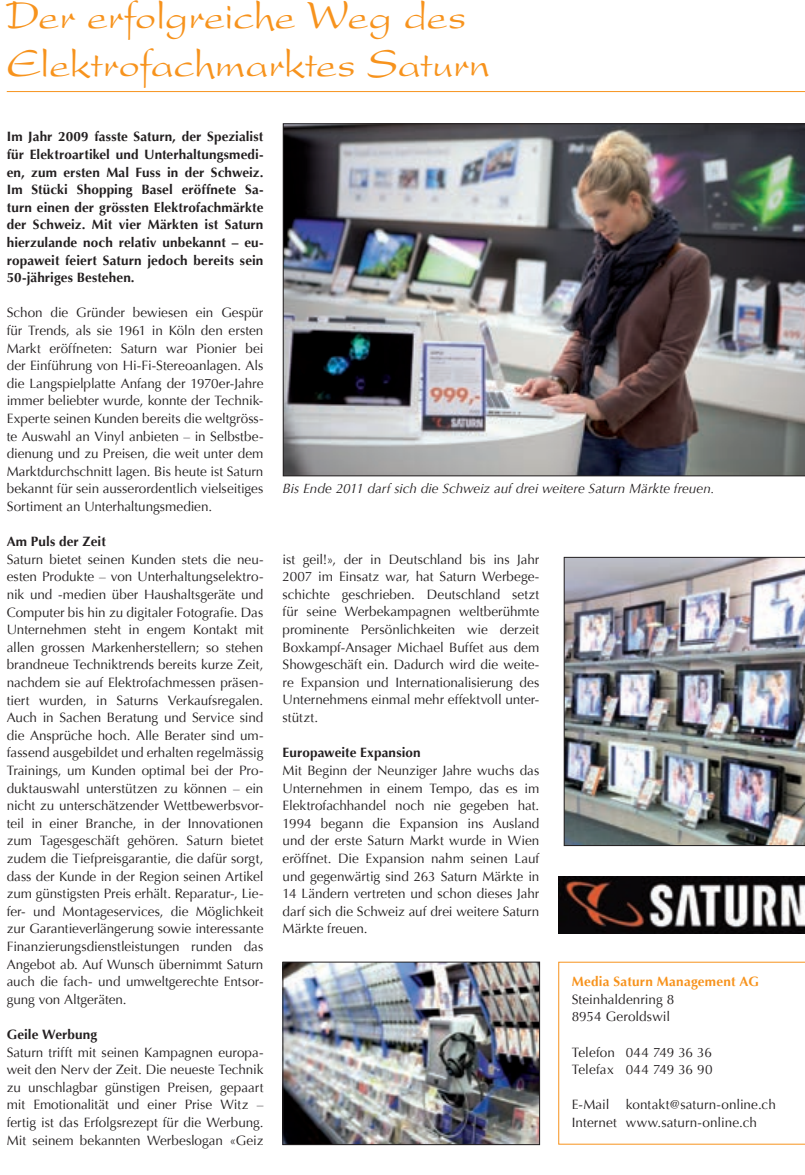
<style>
.page{position:relative;width:805px;height:1175px;background:#fff}
.page>*{position:absolute;margin:0;border:0;box-sizing:border-box;transform-origin:0 0}
.t1{font:42px/48px "Present";letter-spacing:-.01em;color:#f7931d}
.t2{font:13.5px/17.5px "Optima";color:#231f20;text-align:justify}
.t3{font:700 13.5px/17.5px "Optima";letter-spacing:.005em;color:#231f20;text-align:justify}
.t4{font:italic 13.5px "Optima";color:#231f20}
.t5{font:700 13.5px "Optima";letter-spacing:.02em;color:#f7931d}
</style>
<div class="page">
<hr style="left:7px;top:91px;width:797px;height:1px;background:#f7931d">
<svg style="left:558px;top:961px;width:246px;height:183px"></svg>
<img style="left:558px;top:876px;width:246px;height:57px">
<img style="left:283px;top:123px;width:521px;height:353px">
<img style="left:284px;top:963px;width:253px;height:179px">
<div style="left:282px;top:961px;width:257px;height:183px;border:1px solid #231f20"></div>
<img style="left:564px;top:557px;width:240px;height:288px">
<h1 class="t1" style="left:7px;top:-8px;width:484px">Der erfolgreiche Weg des<br>Elektrofachmarktes Saturn</h1>
<p class="t3" style="left:7px;top:128px;width:258px">Im Jahr 2009 fasste Saturn, der Spezialist für Elektroartikel und Unterhaltungsmedi&shy;en, zum ersten Mal Fuss in der Schweiz.<br>Im Stücki Shopping Basel eröffnete Sa&shy;turn einen der grössten Elektrofachmärkte der Schweiz. Mit vier Märkten ist Saturn hierzulande noch relativ unbekannt – eu&shy;ropaweit feiert Saturn jedoch bereits sein 50-jähriges Bestehen.</p>
<p class="t2" style="left:7px;top:304px;width:258px">Schon die Gründer bewiesen ein Gespür für Trends, als sie 1961 in Köln den ersten Markt eröffneten: Saturn war Pionier bei der Einführung von Hi-Fi-Stereoanlagen. Als die Langspielplatte Anfang der 1970er-Jahre immer beliebter wurde, konnte der Technik-Experte seinen Kunden bereits die weltgröss&shy;te Auswahl an Vinyl anbieten – in Selbstbe&shy;dienung und zu Preisen, die weit unter dem Marktdurchschnitt lagen. Bis heute ist Saturn bekannt für sein ausserordentlich vielseitiges Sortiment an Unterhaltungsmedien.</p>
<p class="t3" style="left:7px;top:533px;width:100px">Am Puls der Zeit</p>
<p class="t2" style="left:7px;top:550px;width:258px">Saturn bietet seinen Kunden stets die neu&shy;esten Produkte – von Unterhaltungselektro&shy;nik und -medien über Haushaltsgeräte und Computer bis hin zu digitaler Fotografie. Das Unternehmen steht in engem Kontakt mit allen grossen Markenherstellern; so stehen brandneue Techniktrends bereits kurze Zeit, nachdem sie auf Elektrofachmessen präsen&shy;tiert wurden, in Saturns Verkaufsregalen.<br>Auch in Sachen Beratung und Service sind die Ansprüche hoch. Alle Berater sind um&shy;fassend ausgebildet und erhalten regelmässig Trainings, um Kunden optimal bei der Pro&shy;duktauswahl unterstützen zu können – ein nicht zu unterschätzender Wettbewerbsvor&shy;teil in einer Branche, in der Innovationen zum Tagesgeschäft gehören. Saturn bietet zudem die Tiefpreisgarantie, die dafür sorgt, dass der Kunde in der Region seinen Artikel zum günstigsten Preis erhält. Reparatur-, Lie&shy;fer- und Montageservices, die Möglichkeit zur Garantieverlängerung sowie interessante Finanzierungsdienstleistungen runden das Angebot ab. Auf Wunsch übernimmt Saturn auch die fach- und umweltgerechte Entsor&shy;gung von Altgeräten.</p>
<p class="t3" style="left:7px;top:1025px;width:92px">Geile Werbung</p>
<p class="t2" style="left:7px;top:1043px;width:258px">Saturn trifft mit seinen Kampagnen europa&shy;weit den Nerv der Zeit. Die neueste Technik zu unschlagbar günstigen Preisen, gepaart mit Emotionalität und einer Prise Witz – fertig ist das Erfolgsrezept für die Werbung.<br>Mit seinem bekannten Werbeslogan «Geiz</p>
<p class="t4" style="left:282px;top:481px;width:433px">Bis Ende 2011 darf sich die Schweiz auf drei weitere Saturn Märkte freuen.</p>
<p class="t2" style="left:282px;top:550px;width:258px">ist geil!», der in Deutschland bis ins Jahr 2007 im Einsatz war, hat Saturn Werbege&shy;schichte geschrieben. Deutschland setzt für seine Werbekampagnen weltberühmte prominente Persönlichkeiten wie derzeit Boxkampf-Ansager Michael Buffet aus dem Showgeschäft ein. Dadurch wird die weite&shy;re Expansion und Internationalisierung des Unternehmens einmal mehr effektvoll unter&shy;stützt.</p>
<p class="t3" style="left:282px;top:744px;width:139px">Europaweite Expansion</p>
<p class="t2" style="left:282px;top:761px;width:258px">Mit Beginn der Neunziger Jahre wuchs das Unternehmen in einem Tempo, das es im Elektrofachhandel noch nie gegeben hat.<br>1994 begann die Expansion ins Ausland und der erste Saturn Markt wurde in Wien eröffnet. Die Expansion nahm seinen Lauf und gegenwärtig sind 263 Saturn Märkte in 14 Ländern vertreten und schon dieses Jahr darf sich die Schweiz auf drei weitere Saturn Märkte freuen.</p>
<p class="t5" style="left:571px;top:973px;width:189px">Media Saturn Management AG</p>
<p class="t2" style="left:571px;top:990px;width:104px">Steinhaldenring 8<br>8954 Geroldswil</p>
<p class="t2" style="left:571px;top:1043px;width:142px">Telefon 044 749 36 36<br>Telefax 044 749 36 90</p>
<p class="t2" style="left:571px;top:1096px;width:205px">E-Mail kontakt@saturn-online.ch<br>Internet www.saturn-online.ch</p>
</div>
